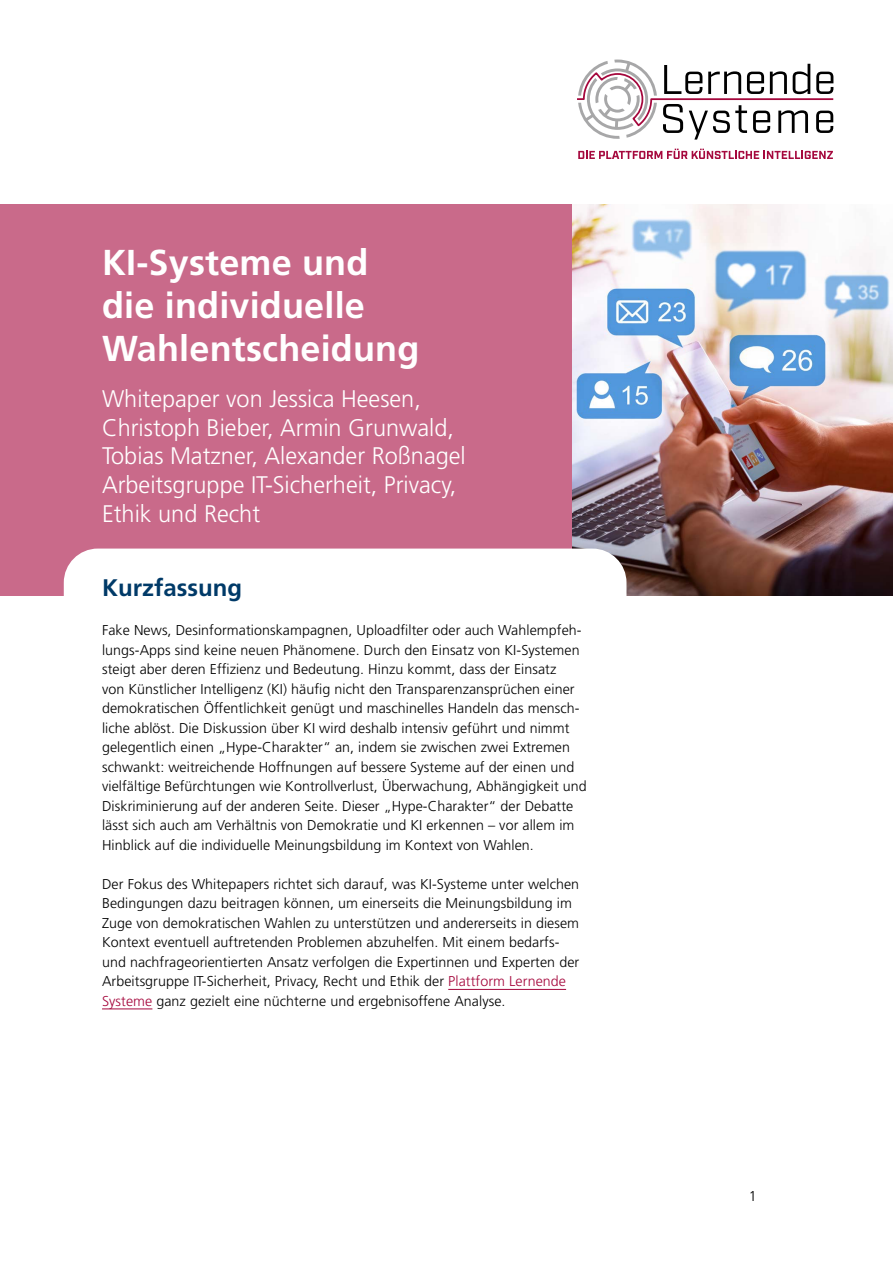
<style>
.page{position:relative;width:893px;height:1263px;background:#fff}
.page>*{position:absolute;margin:0;border:0;box-sizing:border-box;transform-origin:0 0}
.t1{font:700 36px/43.2px "Frutiger";letter-spacing:.005em;color:#fff}
.t2{font:300 24px/28.8px "Frutiger";color:#fff}
.t3{font:700 24px "Frutiger";color:#003a68}
.t4{font:300 14.25px/19.5px "Frutiger";letter-spacing:.005em;color:#000}
.s1{color:#a5083d}
</style>
<div class="page">
<div style="left:0;top:204px;width:893px;height:391px;background:#c96a8a"></div>
<img style="left:572px;top:204px;width:321px;height:391px">
<hr style="left:448px;top:989px;width:118px;height:1px;background:#a5083d">
<hr style="left:102px;top:1008px;width:50px;height:1px;background:#a5083d">
<div style="left:64px;top:549px;width:562px;height:46px;background:#fff"></div>
<svg style="left:578px;top:149px;width:255px;height:10px"></svg>
<svg style="left:577px;top:60px;width:256px;height:80px"></svg>
<h1 class="t1" style="left:102px;top:240px;width:319px">KI-Systeme und die individuelle<br>Wahlentscheidung</h1>
<h2 class="t2" style="left:102px;top:384px;width:365px">Whitepaper von Jessica Heesen,<br>Christoph Bieber, Armin Grunwald,<br>Tobias Matzner, Alexander Roßnagel<br>Arbeitsgruppe IT-Sicherheit, Privacy,<br>Ethik und Recht</h2>
<h2 class="t3" style="left:102px;top:574px;width:141px">Kurzfassung</h2>
<p class="t4" style="left:102px;top:621px;width:486px">Fake News, Desinformationskampagnen, Uploadfilter oder auch Wahlempfeh&shy;lungs-Apps sind keine neuen Phänomene. Durch den Einsatz von KI-Systemen steigt aber deren Effizienz und Bedeutung. Hinzu kommt, dass der Einsatz<br>von Künstlicher Intelligenz (KI) häufig nicht den Transparenzansprüchen einer demokratischen Öffentlichkeit genügt und maschinelles Handeln das mensch&shy;liche ablöst. Die Diskussion über KI wird deshalb intensiv geführt und nimmt gelegentlich einen „Hype-Charakter“ an, indem sie zwischen zwei Extremen schwankt: weitreichende Hoffnungen auf bessere Systeme auf der einen und vielfältige Befürchtungen wie Kontrollverlust, Überwachung, Abhängigkeit und Diskriminierung auf der anderen Seite. Dieser „Hype-Charakter“ der Debatte lässt sich auch am Verhältnis von Demokratie und KI erkennen – vor allem im Hinblick auf die individuelle Meinungsbildung im Kontext von Wahlen.</p>
<p class="t4" style="left:102px;top:874px;width:479px">Der Fokus des Whitepapers richtet sich darauf, was KI-Systeme unter welchen Bedingungen dazu beitragen können, um einerseits die Meinungsbildung im Zuge von demokratischen Wahlen zu unterstützen und andererseits in diesem Kontext eventuell auftretenden Problemen abzuhelfen. Mit einem bedarfs&shy;und nachfrageorientierten Ansatz verfolgen die Expertinnen und Experten der Arbeitsgruppe IT-Sicherheit, Privacy, Recht und Ethik der <span class="s1">Plattform Lernende Systeme</span> ganz gezielt eine nüchterne und ergebnisoffene Analyse.</p>
<p class="t4" style="left:749px;top:1186px;width:9px">1</p>
</div>
